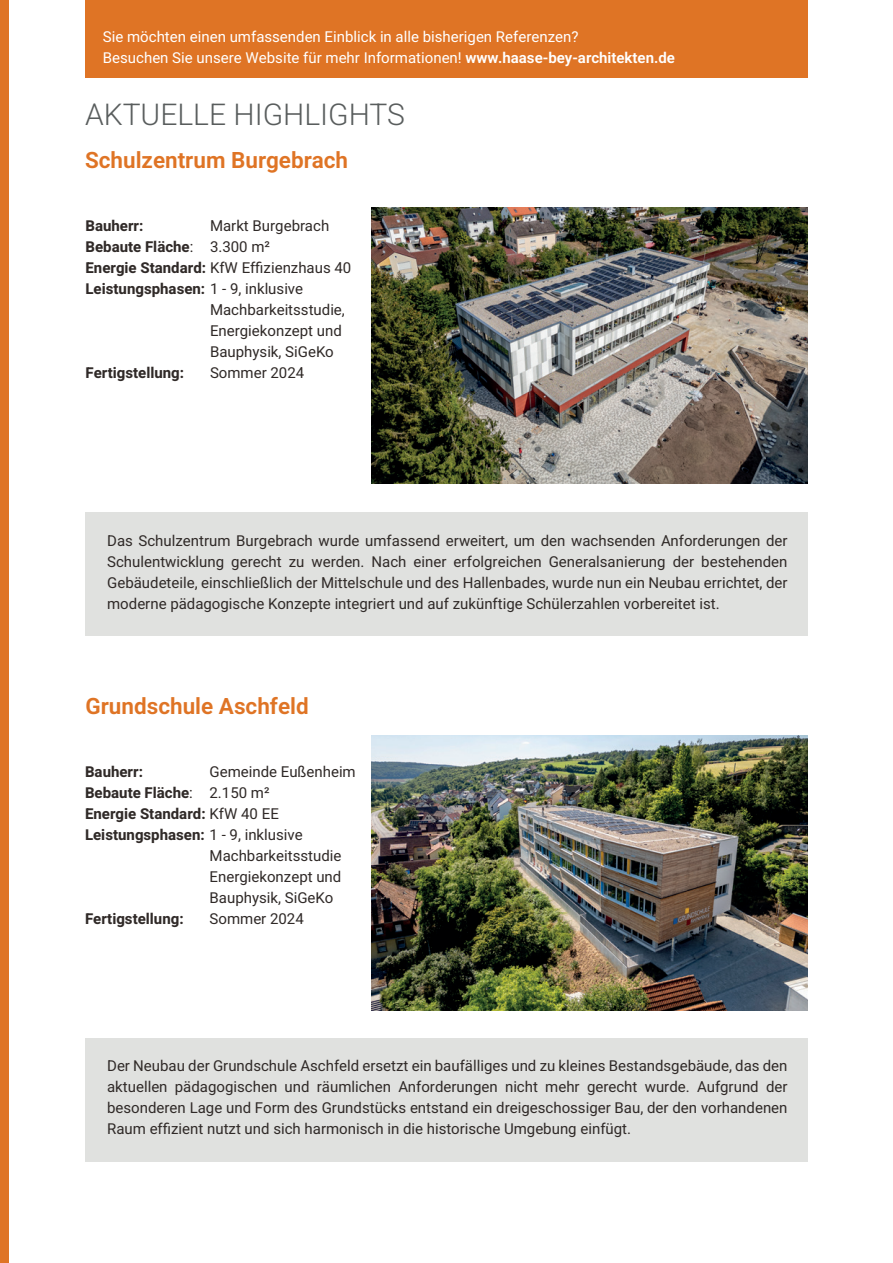
<style>
.page{position:relative;width:893px;height:1263px;background:#fff}
.page>*{position:absolute;margin:0;border:0;box-sizing:border-box;transform-origin:0 0}
.t1{font:300 30px "Heebo";color:#595d5d}
.t2{font:600 22.5px "Heebo";color:#df7425}
.t3{font:15px/21px "Heebo";color:#302a28;text-align:justify}
.t4{font:700 15px "Heebo";color:#302a28}
.t5{font:15px/21px "Heebo";color:#fff}
.s1{font-weight:600}
.s2{font-weight:400}
.s3{font-weight:700}
</style>
<div class="page">
<div style="left:85px;top:513px;width:723px;height:123px;background:#e0e1df"></div>
<div style="left:0;top:0;width:9px;height:1263px;background:#df7425"></div>
<img style="left:371px;top:207px;width:437px;height:276px">
<div style="left:85px;top:0;width:723px;height:78px;background:#df7425"></div>
<div style="left:85px;top:1039px;width:723px;height:123px;background:#e0e1df"></div>
<img style="left:371px;top:735px;width:437px;height:276px">
<p class="t5" style="left:103px;top:26px;width:574px">Sie möchten einen umfassenden Einblick in alle bisherigen Referenzen?<br>Besuchen Sie unsere Website für mehr Informationen! <span class="s1">www.haase-bey-architekten.de</span></p>
<h1 class="t1" style="left:85px;top:94px;width:321px">AKTUELLE HIGHLIGHTS</h1>
<h2 class="t2" style="left:85px;top:144px;width:265px">Schulzentrum Burgebrach</h2>
<p class="t4" style="left:86px;top:215px;width:59px">Bauherr:</p>
<p class="t3" style="left:210px;top:215px;width:121px">Markt Burgebrach</p>
<p class="t4" style="left:86px;top:236px;width:186px">Bebaute Fläche<span class="s2">: 3.300 m²</span></p>
<p class="t3" style="left:86px;top:257px;width:267px"><span class="s3">Energie Standard:</span> KfW Effizienzhaus 40</p>
<p class="t4" style="left:86px;top:278px;width:219px">Leistungsphasen: <span class="s2">1 - 9, inklusive</span></p>
<p class="t3" style="left:210px;top:299px;width:136px">Machbarkeitsstudie,</p>
<p class="t3" style="left:210px;top:320px;width:133px">Energiekonzept und</p>
<p class="t3" style="left:210px;top:341px;width:125px">Bauphysik, SiGeKo</p>
<p class="t4" style="left:86px;top:362px;width:100px">Fertigstellung:</p>
<p class="t3" style="left:210px;top:362px;width:96px">Sommer 2024</p>
<p class="t3" style="left:107px;top:530px;width:682px">Das Schulzentrum Burgebrach wurde umfassend erweitert, um den wachsenden Anforderungen der Schulentwicklung gerecht zu werden. Nach einer erfolgreichen Generalsanierung der bestehenden Gebäudeteile, einschließlich der Mittelschule und des Hallenbades, wurde nun ein Neubau errichtet, der moderne pädagogische Konzepte integriert und auf zukünftige Schülerzahlen vorbereitet ist.</p>
<h2 class="t2" style="left:86px;top:690px;width:225px">Grundschule Aschfeld</h2>
<p class="t4" style="left:85px;top:761px;width:59px">Bauherr:</p>
<p class="t3" style="left:210px;top:761px;width:148px">Gemeinde Eußenheim</p>
<p class="t4" style="left:85px;top:782px;width:186px">Bebaute Fläche<span class="s2">: 2.150 m²</span></p>
<p class="t4" style="left:85px;top:803px;width:195px">Energie Standard: <span class="s2">KfW 40 EE</span></p>
<p class="t4" style="left:85px;top:824px;width:219px">Leistungsphasen: <span class="s2">1 - 9, inklusive</span></p>
<p class="t3" style="left:210px;top:845px;width:133px">Machbarkeitsstudie</p>
<p class="t3" style="left:210px;top:866px;width:133px">Energiekonzept und</p>
<p class="t3" style="left:210px;top:887px;width:125px">Bauphysik, SiGeKo</p>
<p class="t4" style="left:85px;top:908px;width:100px">Fertigstellung:</p>
<p class="t3" style="left:210px;top:908px;width:96px">Sommer 2024</p>
<p class="t3" style="left:107px;top:1055px;width:682px">Der Neubau der Grundschule Aschfeld ersetzt ein baufälliges und zu kleines Bestandsgebäude, das den aktuellen pädagogischen und räumlichen Anforderungen nicht mehr gerecht wurde. Aufgrund der besonderen Lage und Form des Grundstücks entstand ein dreigeschossiger Bau, der den vorhandenen Raum effizient nutzt und sich harmonisch in die historische Umgebung einfügt.</p>
</div>
